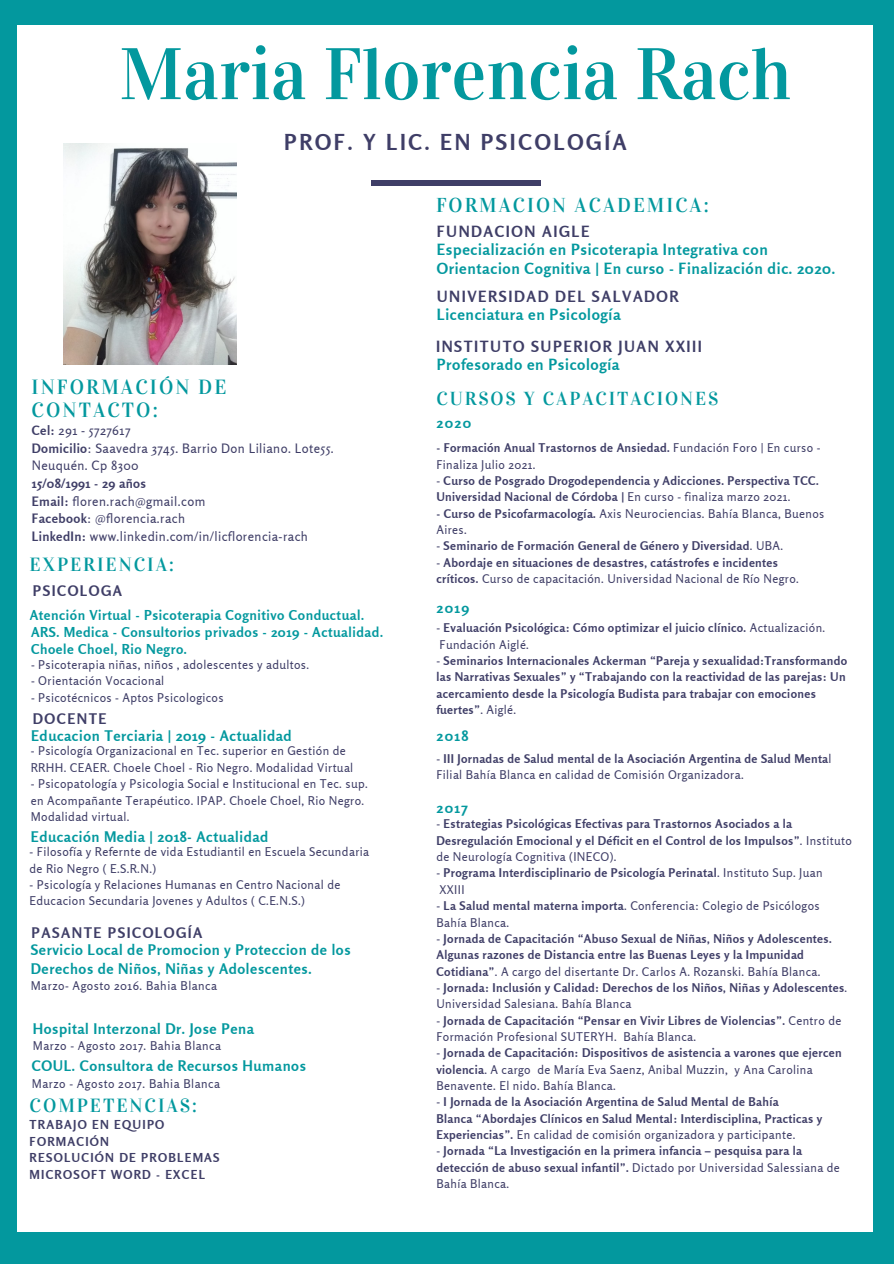
<style>
.page{position:relative;width:894px;height:1264px;background:#fff}
.page>*{position:absolute;margin:0;border:0;box-sizing:border-box;transform-origin:0 0}
.t1{font:73.05px "Vidaloka";color:#03989e}
.t2{font:700 21.9px "Rosario";letter-spacing:.12em;color:#3f3e67}
.t3{font:20.4px/23.5px "Vidaloka";letter-spacing:.1em;color:#03989e}
.t4{font:19.95px "Vidaloka";letter-spacing:.1em;color:#03989e}
.t5{font:19.05px "Vidaloka";letter-spacing:.1em;color:#03989e}
.t6{font:18.75px "Vidaloka";letter-spacing:.1em;color:#03989e}
.t7{font:700 15.45px/19.6px "Rosario";letter-spacing:.04em;color:#03989e}
.t8{font:700 15.45px "Rosario";letter-spacing:.1em;color:#3f3e67}
.t9{font:700 14.55px/18.6px "Rosario";letter-spacing:.04em;color:#03989e}
.t10{font:700 14.55px "Rosario";letter-spacing:.1em;color:#3f3e67}
.t11{font:700 13.65px/17.4px "Rosario";letter-spacing:.04em;color:#03989e}
.t12{font:12.9px/17.7px "Rosario";letter-spacing:.03em;color:#3f3e67}
.t13{font:700 12.3px/16.5px "Rosario";letter-spacing:.1em;color:#3f3e67}
.t14{font:700 12px/16.4px "Rosario";letter-spacing:.03em;color:#3f3e67}
.t15{font:12px/16.5px "Rosario";letter-spacing:.03em;color:#3f3e67}
.s1{font-weight:700}
.s2{font-weight:400}
</style>
<div class="page">
<div style="left:0;top:0;width:893px;height:1263px;background:#03989e"></div>
<div style="left:18px;top:25px;width:854px;height:1206px;background:#fff"></div>
<div style="left:370px;top:181px;width:170px;height:5px;background:#3f3e67"></div>
<img style="left:64px;top:143px;width:172px;height:221px">
<h1 class="t1" style="left:119px;top:30px;width:673px">Maria Florencia Rach</h1>
<h2 class="t2" style="left:284px;top:129px;width:343px">PROF. Y LIC. EN PSICOLOGÍA</h2>
<h3 class="t4" style="left:436px;top:193px;width:274px">FORMACION ACADEMICA:</h3>
<p class="t8" style="left:436px;top:222px;width:154px">FUNDACION AIGLE</p>
<p class="t7" style="left:436px;top:239px;width:400px">Especialización en Psicoterapia Integrativa con<br>Orientacion Cognitiva | En curso - Finalización dic. 2020.</p>
<h3 class="t3" style="left:32px;top:375px;width:196px">INFORMACIÓN DE<br>CONTACTO:</h3>
<p class="t12" style="left:32px;top:421px;width:303px"><span class="s1">Cel:</span> 291 - 5727617<br><span class="s1">Domicilio</span>: Saavedra 3745. Barrio Don Liliano. Lote55.<br>Neuquén. Cp 8300</p>
<p class="t12" style="left:32px;top:474px;width:277px"><span class="s1">15/08/1991 - 29 años<br>Email:</span> floren.rach@gmail.com<br><span class="s1">Facebook</span>: @florencia.rach<br><span class="s1">LinkedIn:</span> www.linkedin.com/in/licflorencia-rach</p>
<h3 class="t5" style="left:30px;top:553px;width:146px">EXPERIENCIA:</h3>
<p class="t10" style="left:33px;top:582px;width:91px">PSICOLOGA</p>
<p class="t11" style="left:31px;top:622px;width:353px">ARS. Medica - Consultorios privados - 2019 - Actualidad.<br>Choele Choel, Rio Negro.</p>
<p class="t15" style="left:31px;top:656px;width:280px">- Psicoterapia niñas, niños , adolescentes y adultos.</p>
<p class="t15" style="left:31px;top:672px;width:135px">- Orientación Vocacional</p>
<p class="t15" style="left:31px;top:689px;width:194px">- Psicotécnicos - Aptos Psicologicos</p>
<p class="t11" style="left:30px;top:606px;width:336px">Atención Virtual - Psicoterapia Cognitivo Conductual.</p>
<p class="t10" style="left:33px;top:709px;width:75px">DOCENTE</p>
<p class="t9" style="left:31px;top:726px;width:262px">Educacion Terciaria | 2019 - Actualidad</p>
<p class="t15" style="left:31px;top:742px;width:324px">- Psicología Organizacional en Tec. superior en Gestión de<br>RRHH. CEAER. Choele Choel - Rio Negro. Modalidad Virtual</p>
<p class="t15" style="left:31px;top:775px;width:338px">- Psicopatología y Psicologia Social e Institucional en Tec. sup. en Acompañante Terapéutico. IPAP. Choele Choel, Rio Negro.<br>Modalidad virtual.</p>
<p class="t9" style="left:31px;top:826px;width:239px">Educación Media | 2018- Actualidad</p>
<p class="t15" style="left:30px;top:843px;width:341px">- Filosofía y Refernte de vida Estudiantil en Escuela Secundaria de Rio Negro ( E.S.R.N.)</p>
<p class="t15" style="left:30px;top:876px;width:312px">- Psicología y Relaciones Humanas en Centro Nacional de<br>Educacion Secundaria Jovenes y Adultos ( C.E.N.S.)</p>
<p class="t10" style="left:32px;top:923px;width:172px">PASANTE PSICOLOGÍA</p>
<p class="t9" style="left:31px;top:940px;width:321px">Servicio Local de Promocion y Proteccion de los<br>Derechos de Niños, Niñas y Adolescentes.</p>
<p class="t15" style="left:31px;top:977px;width:188px">Marzo- Agosto 2016. Bahia Blanca</p>
<p class="t9" style="left:33px;top:1018px;width:222px">Hospital Interzonal Dr. Jose Pena</p>
<p class="t15" style="left:33px;top:1037px;width:190px">Marzo - Agosto 2017. Bahia Blanca</p>
<p class="t9" style="left:32px;top:1056px;width:275px">COUL. Consultora de Recursos Humanos</p>
<p class="t15" style="left:32px;top:1074px;width:190px">Marzo - Agosto 2017. Bahia Blanca</p>
<h3 class="t5" style="left:30px;top:1094px;width:169px">COMPETENCIAS:</h3>
<p class="t13" style="left:30px;top:1116px;width:191px">TRABAJO EN EQUIPO<br>FORMACIÓN<br>RESOLUCIÓN DE PROBLEMAS<br>MICROSOFT WORD - EXCEL</p>
<p class="t8" style="left:436px;top:287px;width:243px">UNIVERSIDAD DEL SALVADOR</p>
<p class="t7" style="left:436px;top:304px;width:185px">Licenciatura en Psicología</p>
<p class="t8" style="left:436px;top:337px;width:267px">INSTITUTO SUPERIOR JUAN XXIII</p>
<p class="t7" style="left:436px;top:354px;width:184px">Profesorado en Psicología</p>
<h3 class="t6" style="left:436px;top:387px;width:283px">CURSOS Y CAPACITACIONES</h3>
<p class="t15" style="left:436px;top:440px;width:385px"><span class="s1">- Formación Anual Trastornos de Ansiedad.</span> Fundación Foro | En curso -<br>Finaliza Julio 2021.</p>
<p class="t14" style="left:436px;top:472px;width:384px"><span class="s2">-</span> Curso de Posgrado Drogodependencia y Adicciones. Perspectiva TCC.<br>Universidad Nacional de Córdoba | <span class="s2">En curso - finaliza marzo 2021.</span></p>
<p class="t15" style="left:436px;top:505px;width:389px"><span class="s1">- Curso de Psicofarmacología.</span> Axis Neurociencias. Bahía Blanca, Buenos<br>Aires.</p>
<p class="t14" style="left:436px;top:538px;width:348px"><span class="s2">-</span> Seminario de Formación General de Género y Diversidad<span class="s2">. UBA.</span></p>
<p class="t14" style="left:436px;top:554px;width:364px"><span class="s2">-</span> Abordaje en situaciones de desastres, catástrofes e incidentes críticos. <span class="s2">Curso de capacitación. Universidad Nacional de Río Negro.</span></p>
<p class="t14" style="left:436px;top:619px;width:390px"><span class="s2">-</span> Evaluación Psicológica: Cómo optimizar el juicio clínico. <span class="s2">Actualización.<br>Fundación Aiglé.</span></p>
<p class="t14" style="left:436px;top:652px;width:412px"><span class="s2">-</span> Seminarios Internacionales Ackerman “Pareja y sexualidad:Transformando las Narrativas Sexuales” y “Trabajando con la reactividad de las parejas: Un acercamiento desde la Psicología Budista para trabajar con emociones fuertes”<span class="s2">. Aiglé.</span></p>
<p class="t14" style="left:436px;top:750px;width:396px"><span class="s2">-</span> III Jornadas de Salud mental de la Asociación Argentina de Salud Menta<span class="s2">l<br>Filial Bahía Blanca en calidad de Comisión Organizadora.</span></p>
<p class="t14" style="left:436px;top:815px;width:417px"><span class="s2">-</span> Estrategias Psicológicas Efectivas para Trastornos Asociados a la<br>Desregulación Emocional y el Déficit en el Control de los Impulsos”<span class="s2">. Instituto de Neurología Cognitiva (INECO).</span></p>
<p class="t14" style="left:436px;top:864px;width:387px"><span class="s2">-</span> Programa Interdisciplinario de Psicología Perinatal<span class="s2">. Instituto Sup. Juan<br>XXIII</span></p>
<p class="t15" style="left:436px;top:897px;width:384px">- <span class="s1">La Salud mental materna importa</span>. Conferencia: Colegio de Psicólogos<br>Bahía Blanca.</p>
<p class="t14" style="left:436px;top:930px;width:397px"><span class="s2">-</span> Jornada de Capacitación “Abuso Sexual de Niñas, Niños y Adolescentes.<br>Algunas razones de Distancia entre las Buenas Leyes y la Impunidad<br>Cotidiana”<span class="s2">. A cargo del disertante Dr. Carlos A. Rozanski. Bahía Blanca.</span></p>
<p class="t14" style="left:436px;top:979px;width:412px"><span class="s2">-</span> Jornada: Inclusión y Calidad: Derechos de los Niños, Niñas y Adolescentes<span class="s2">.<br>Universidad Salesiana. Bahía Blanca</span></p>
<p class="t14" style="left:436px;top:1011px;width:406px"><span class="s2">-</span> Jornada de Capacitación “Pensar en Vivir Libres de Violencias”. <span class="s2">Centro de<br>Formación Profesional SUTERYH. Bahía Blanca.</span></p>
<p class="t15" style="left:436px;top:1044px;width:406px">- <span class="s1">Jornada de Capacitación: Dispositivos de asistencia a varones que ejercen violencia</span>. A cargo de María Eva Saenz, Anibal Muzzin, y Ana Carolina<br>Benavente. El nido. Bahía Blanca.</p>
<p class="t14" style="left:436px;top:1093px;width:387px"><span class="s2">-</span> I Jornada de la Asociación Argentina de Salud Mental de Bahía<br>Blanca “Abordajes Clínicos en Salud Mental: Interdisciplina, Practicas y<br>Experiencias”. <span class="s2">En calidad de comisión organizadora y participante.</span></p>
<p class="t14" style="left:436px;top:1142px;width:405px"><span class="s2">-</span> Jornada “La Investigación en la primera infancia – pesquisa para la detección de abuso sexual infantil”. <span class="s2">Dictado por Universidad Salessiana de<br>Bahía Blanca.</span></p>
<p class="t9" style="left:436px;top:413px;width:36px">2020</p>
<p class="t9" style="left:436px;top:598px;width:35px">2019</p>
<p class="t9" style="left:436px;top:726px;width:33px">2018</p>
<p class="t9" style="left:436px;top:798px;width:33px">2017</p>
</div>
